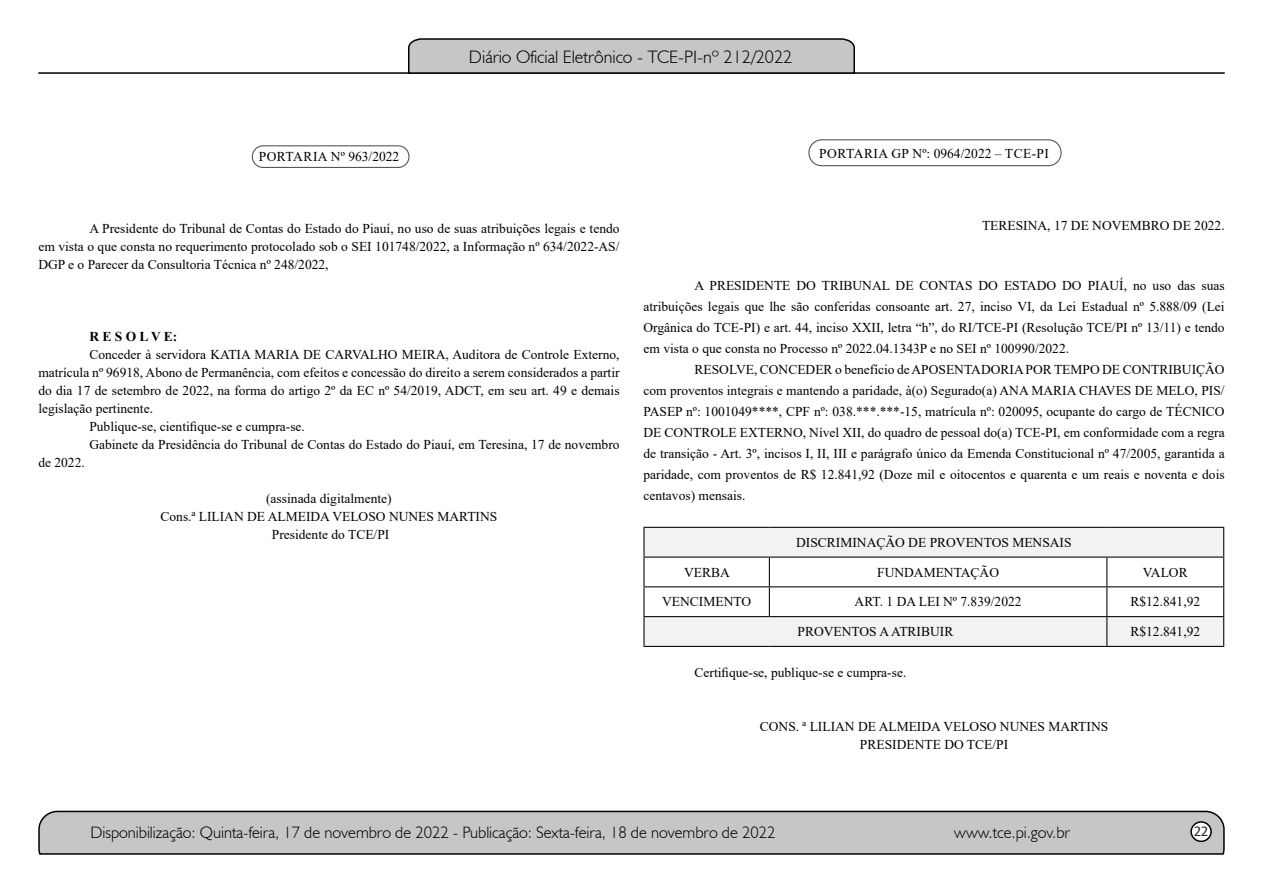
<style>
.page{position:relative;width:1263px;height:893px;background:#fff}
.page>*{position:absolute;margin:0;border:0;box-sizing:border-box;transform-origin:0 0}
.t1{font:300 18px "Humanist 521 BT";color:#000}
.t2{font:300 16.5px "Humanist 521 BT";color:#000}
.t3{font:15px "Calibri";color:#212d4c}
.t4{font:13.5px/21px "Times New Roman";color:#000;text-align:justify}
.t5{font:13.5px "Times New Roman";letter-spacing:.025em;color:#000}
.t6{font:700 13.5px "Times New Roman";color:#000}
</style>
<div class="page">
<svg style="left:38px;top:810px;width:1187px;height:45px;background:#b9b9b9"></svg>
<div style="left:1191px;top:822px;width:20px;height:19px;background:#fff;border-radius:50%"></div>
<div style="left:1190px;top:821px;width:22px;height:21px;border:2px solid #000;border-radius:50%"></div>
<hr style="left:38px;top:72px;width:1187px;height:2px;background:#000">
<svg style="left:407px;top:38px;width:449px;height:36px;background:#b4b4b4"></svg>
<svg style="left:644px;top:528px;width:579px;height:118px;fill:#f2f2f2"></svg>
<hr style="left:643px;top:527px;width:126px;height:1px;background:#000">
<hr style="left:769px;top:527px;width:338px;height:1px;background:#000">
<hr style="left:1107px;top:527px;width:117px;height:1px;background:#000">
<hr style="left:643px;top:557px;width:126px;height:1px;background:#000">
<hr style="left:769px;top:557px;width:338px;height:1px;background:#000">
<hr style="left:1107px;top:557px;width:117px;height:1px;background:#000">
<hr style="left:643px;top:586px;width:126px;height:1px;background:#000">
<hr style="left:769px;top:586px;width:338px;height:1px;background:#000">
<svg style="left:769px;top:558px;width:1px;height:58px"></svg>
<hr style="left:1107px;top:586px;width:117px;height:1px;background:#000">
<hr style="left:643px;top:616px;width:126px;height:1px;background:#000">
<svg style="left:643px;top:528px;width:1px;height:118px"></svg>
<hr style="left:769px;top:616px;width:338px;height:1px;background:#000">
<hr style="left:1107px;top:616px;width:117px;height:1px;background:#000">
<svg style="left:1106px;top:558px;width:1px;height:88px"></svg>
<svg style="left:1223px;top:528px;width:1px;height:118px"></svg>
<hr style="left:643px;top:646px;width:126px;height:1px;background:#000">
<hr style="left:769px;top:646px;width:338px;height:1px;background:#000">
<hr style="left:1107px;top:646px;width:117px;height:1px;background:#000">
<div style="left:252px;top:145px;width:158px;height:23px;border:1px solid #575756;border-radius:11px"></div>
<div style="left:808px;top:139px;width:253px;height:27px;border:1px solid #575756;border-radius:13px"></div>
<h1 class="t1" style="left:469px;top:46px;width:325px">Diário Oficial Eletrônico - TCE-PI-nº 212/2022</h1>
<p class="t4" style="left:259px;top:146px;width:142px">PORTARIA Nº 963/2022</p>
<p class="t4" style="left:38px;top:219px;width:583px;line-height:18px;text-indent:51px">A Presidente do Tribunal de Contas do Estado do Piauí, no uso de suas atribuições legais e tendo em vista o que consta no requerimento protocolado sob o SEI 101748/2022, a Informação nº 634/2022-AS/ DGP e o Parecer da Consultoria Técnica nº 248/2022,</p>
<p class="t5" style="left:819px;top:144px;width:231px">PORTARIA GP Nº: 0964/2022 – TCE-PI</p>
<p class="t4" style="left:982px;top:214px;width:244px">TERESINA, 17 DE NOVEMBRO DE 2022.</p>
<p class="t6" style="left:89px;top:327px;width:90px">R E S O L V E:</p>
<p class="t4" style="left:89px;top:344px;width:532px">Conceder à servidora KATIA MARIA DE CARVALHO MEIRA, Auditora de Controle Externo,</p>
<p class="t4" style="left:38px;top:362px;width:583px">matrícula nº 96918, Abono de Permanência, com efeitos e concessão do direito a serem considerados a partir</p>
<p class="t4" style="left:38px;top:380px;width:583px">do dia 17 de setembro de 2022, na forma do artigo 2º da EC nº 54/2019, ADCT, em seu art. 49 e demais</p>
<p class="t4" style="left:38px;top:398px;width:116px">legislação pertinente.</p>
<p class="t4" style="left:89px;top:416px;width:217px">Publique-se, cientifique-se e cumpra-se.</p>
<p class="t4" style="left:89px;top:434px;width:532px">Gabinete da Presidência do Tribunal de Contas do Estado do Piauí, em Teresina, 17 de novembro</p>
<p class="t4" style="left:38px;top:452px;width:48px">de 2022.</p>
<p class="t4" style="left:161px;top:489px;width:338px;line-height:18px;text-align:center">(assinada digitalmente)<br>Cons.ª LILIAN DE ALMEIDA VELOSO NUNES MARTINS<br>Presidente do TCE/PI</p>
<p class="t4" style="left:643px;top:274px;width:583px;text-indent:51px">A PRESIDENTE DO TRIBUNAL DE CONTAS DO ESTADO DO PIAUÍ, no uso das suas atribuições legais que lhe são conferidas consoante art. 27, inciso VI, da Lei Estadual nº 5.888/09 (Lei Orgânica do TCE-PI) e art. 44, inciso XXII, letra “h”, do RI/TCE-PI (Resolução TCE/PI nº 13/11) e tendo em vista o que consta no Processo nº 2022.04.1343P e no SEI nº 100990/2022.</p>
<p class="t4" style="left:643px;top:358px;width:583px;text-indent:51px">RESOLVE, CONCEDER o benefício de APOSENTADORIA POR TEMPO DE CONTRIBUIÇÃO com proventos integrais e mantendo a paridade, à(o) Segurado(a) ANA MARIA CHAVES DE MELO, PIS/ PASEP nº: 1001049****, CPF nº: 038.***.***-15, matrícula nº: 020095, ocupante do cargo de TÉCNICO DE CONTROLE EXTERNO, Nível XII, do quadro de pessoal do(a) TCE-PI, em conformidade com a regra de transição - Art. 3º, incisos I, II, III e parágrafo único da Emenda Constitucional nº 47/2005, garantida a paridade, com proventos de R$ 12.841,92 (Doze mil e oitocentos e quarenta e um reais e noventa e dois centavos) mensais.</p>
<p class="t4" style="left:796px;top:531px;width:277px">DISCRIMINAÇÃO DE PROVENTOS MENSAIS</p>
<p class="t4" style="left:684px;top:561px;width:47px">VERBA</p>
<p class="t4" style="left:877px;top:561px;width:123px">FUNDAMENTAÇÃO</p>
<p class="t4" style="left:1143px;top:561px;width:46px">VALOR</p>
<p class="t4" style="left:662px;top:591px;width:90px">VENCIMENTO</p>
<p class="t4" style="left:855px;top:591px;width:168px">ART. 1 DA LEI Nº 7.839/2022</p>
<p class="t4" style="left:1130px;top:591px;width:71px">R$12.841,92</p>
<p class="t4" style="left:797px;top:621px;width:157px">PROVENTOS A ATRIBUIR</p>
<p class="t4" style="left:1130px;top:621px;width:71px">R$12.841,92</p>
<p class="t4" style="left:694px;top:661px;width:213px">Certifique-se, publique-se e cumpra-se.</p>
<p class="t4" style="left:760px;top:717px;width:350px;line-height:18px;text-align:center">CONS. ª LILIAN DE ALMEIDA VELOSO NUNES MARTINS<br>PRESIDENTE DO TCE/PI</p>
<p class="t2" style="left:90px;top:822px;width:686px">Disponibilização: Quinta-feira, 17 de novembro de 2022 - Publicação: Sexta-feira, 18 de novembro de 2022</p>
<p class="t2" style="left:954px;top:822px;width:117px">www.tce.pi.gov.br</p>
<p class="t3" style="left:1194px;top:821px;width:16px">22</p>
</div>
